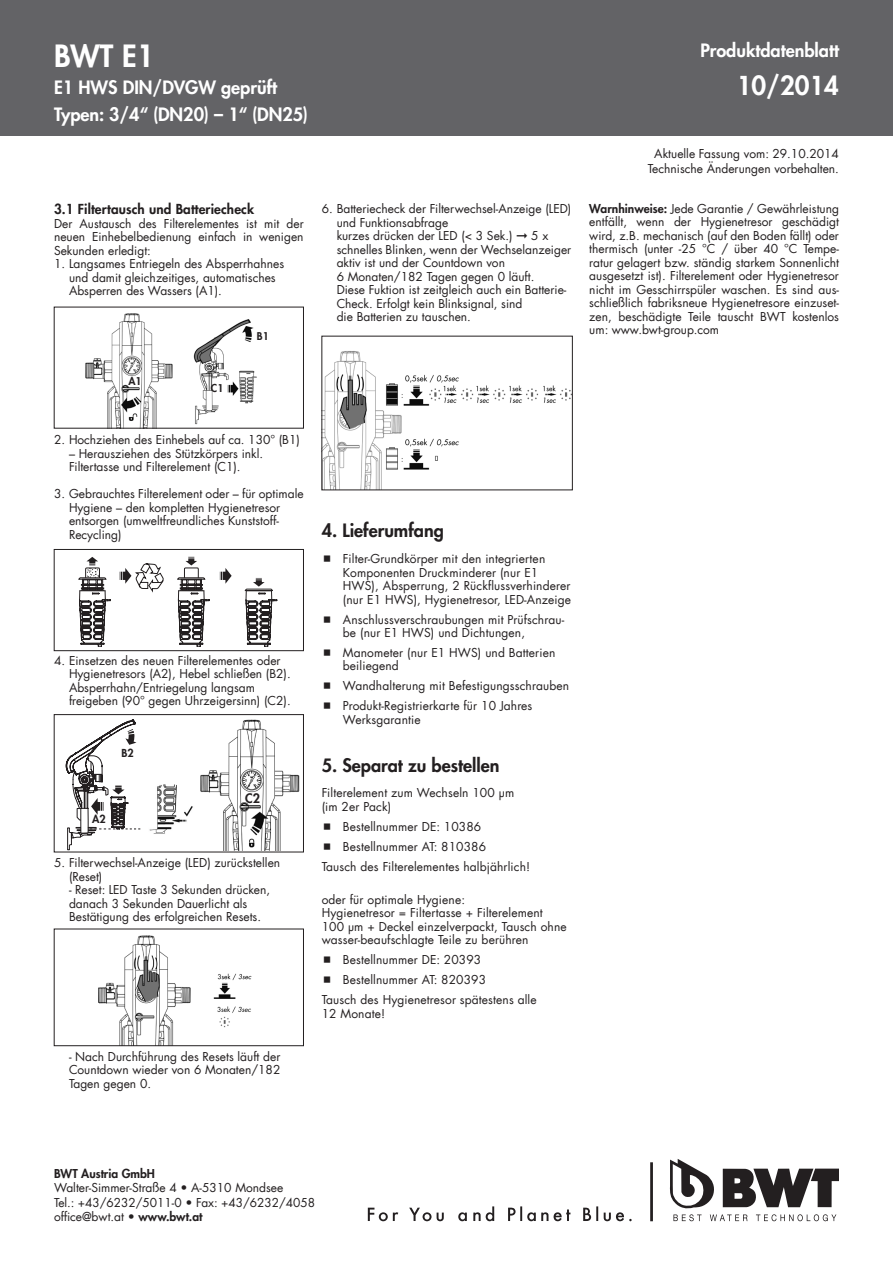
<style>
.page{position:relative;width:893px;height:1263px;background:#fff}
.page>*{position:absolute;margin:0;border:0;box-sizing:border-box;transform-origin:0 0}
.t1{font:800 30px "Futura Com";color:#fff}
.t2{font:800 25.5px "Futura Com";color:#fff}
.t3{font:800 18px/27px "Futura Com";color:#fff}
.Headline{font:800 18px "Futura Com";color:#231f20}
.Copy_Headline_kl{font:800 13.5px "Futura Com";letter-spacing:.01em;color:#231f20}
.Aufzählung{font:800 12.6px "Futura Com";color:#231f20}
.Copy{font:12px/13.5px "Futura Com";color:#231f20}
.Aufzählung-2{font:12px/13.5px "Futura Com";letter-spacing:.01em;color:#231f20}
.Copy_Headline_kl-2{font:12px/13.5px "Futura Com";color:#231f20;text-align:justify}
.t4{font:800 12px "Futura Com";color:#231f20}
.t5{font:800 10.8px "Futura Com";color:#231f20}
.Aufzählung-3{font:800 10.5px "Futura Com";color:#231f20}
.s1{font-weight:800}
</style>
<div class="page">
<div style="left:0;top:0;width:893px;height:136px;background:#636366"></div>
<svg style="left:670px;top:1159px;width:169px;height:62px"></svg>
<hr style="left:650px;top:1162px;width:3px;height:59px;background:#231f20">
<svg style="left:368px;top:1206px;width:264px;height:15px"></svg>
<img style="left:85px;top:313px;width:172px;height:113px">
<div style="left:54px;top:549px;width:250px;height:102px;border:1px solid #231f20"></div>
<img style="left:98px;top:935px;width:154px;height:109px">
<div style="left:54px;top:929px;width:250px;height:117px;border:1px solid #231f20"></div>
<img style="left:324px;top:351px;width:247px;height:137px">
<svg style="left:120px;top:564px;width:44px;height:28px"></svg>
<svg style="left:220px;top:568px;width:12px;height:16px"></svg>
<svg style="left:79px;top:557px;width:32px;height:90px"></svg>
<svg style="left:177px;top:557px;width:33px;height:90px"></svg>
<svg style="left:245px;top:578px;width:32px;height:69px"></svg>
<div style="left:54px;top:714px;width:250px;height:138px;border:1px solid #231f20"></div>
<img style="left:200px;top:719px;width:100px;height:131px">
<svg style="left:65px;top:719px;width:76px;height:131px"></svg>
<img style="left:149px;top:785px;width:44px;height:49px">
<h1 class="t1" style="left:54px;top:33px;width:102px">BWT E1</h1>
<h3 class="t3" style="left:54px;top:73px;width:256px">E1 HWS DIN/DVGW geprüft<br>Typen: 3/4“ (DN20) – 1“ (DN25)</h3>
<p class="Copy_Headline_kl" style="left:54px;top:199px;width:202px">3.1 Filtertausch und Batteriecheck</p>
<p class="Copy_Headline_kl-2" style="left:54px;top:216px;width:251px">Der Austausch des Filterelementes ist mit der neuen Einhebelbedienung einfach in wenigen Sekunden erledigt:</p>
<p class="Copy_Headline_kl-2" style="left:69px;top:257px;width:217px;text-align:left;text-indent:-15px">1. Langsames Entriegeln des Absperrhahnes und damit gleichzeitiges, automatisches<br>Absperren des Wassers (A1).</p>
<p class="Aufzählung-3" style="left:128px;top:373px;width:15px">A1</p>
<p class="Aufzählung-3" style="left:211px;top:380px;width:14px">C1</p>
<p class="Aufzählung-3" style="left:257px;top:328px;width:13px">B1</p>
<p class="Copy" style="left:54px;top:433px;width:247px">2. Hochziehen des Einhebels auf ca. 130° (B1)</p>
<p class="Copy" style="left:69px;top:446px;width:196px">– Herausziehen des Stützkörpers inkl.<br>Filtertasse und Filterelement (C1).</p>
<p class="Copy" style="left:54px;top:487px;width:251px">3. Gebrauchtes Filterelement oder – für optimale</p>
<p class="Copy" style="left:69px;top:500px;width:213px">Hygiene – den kompletten Hygienetresor entsorgen (umweltfreundliches Kunststoff-</p>
<p class="Copy" style="left:69px;top:527px;width:54px">Recycling)</p>
<p class="Copy" style="left:69px;top:653px;width:223px;text-indent:-15px">4. Einsetzen des neuen Filterelementes oder Hygienetresors (A2), Hebel schließen (B2).<br>Absperrhahn/Entriegelung langsam freigeben (90° gegen Uhrzeigersinn) (C2).</p>
<p class="t5" style="left:121px;top:744px;width:14px">B2</p>
<p class="t5" style="left:92px;top:811px;width:15px">A2</p>
<p class="Aufzählung" style="left:245px;top:788px;width:16px">C2</p>
<p class="Copy" style="left:69px;top:856px;width:213px;text-indent:-15px">5. Filterwechsel-Anzeige (LED) zurückstellen (Reset)</p>
<p class="Copy" style="left:69px;top:883px;width:203px">- Reset: LED Taste 3 Sekunden drücken, danach 3 Sekunden Dauerlicht als<br>Bestätigung des erfolgreichen Resets.</p>
<p class="Copy" style="left:69px;top:1049px;width:213px">- Nach Durchführung des Resets läuft der</p>
<p class="Copy" style="left:69px;top:1063px;width:213px">Countdown wieder von 6 Monaten/182</p>
<p class="Copy" style="left:69px;top:1076px;width:84px">Tagen gegen 0.</p>
<p class="Copy" style="left:337px;top:202px;width:236px;text-indent:-15px">6. Batteriecheck der Filterwechsel-Anzeige (LED) und Funktionsabfrage</p>
<p class="Copy" style="left:337px;top:229px;width:236px">kurzes drücken der LED (&lt; 3 Sek.) ➞ 5 x schnelles Blinken, wenn der Wechselanzeiger aktiv ist und der Countdown von</p>
<p class="Copy" style="left:337px;top:269px;width:231px">6 Monaten/182 Tagen gegen 0 läuft.<br>Diese Fuktion ist zeitgleich auch ein Batterie-<br>Check. Erfolgt kein Blinksignal, sind</p>
<p class="Copy" style="left:337px;top:310px;width:136px">die Batterien zu tauschen.</p>
<p class="Headline" style="left:322px;top:517px;width:124px">4. Lieferumfang</p>
<p class="Copy" style="left:343px;top:552px;width:230px">Filter-Grundkörper mit den integrierten Komponenten Druckminderer (nur E1<br>HWS), Absperrung, 2 Rückflussverhinderer (nur E1 HWS), Hygienetresor, LED-Anzeige</p>
<p class="Copy" style="left:343px;top:612px;width:223px">Anschlussverschraubungen mit Prüfschrau&shy;be (nur E1 HWS) und Dichtungen,</p>
<p class="Copy" style="left:343px;top:646px;width:214px">Manometer (nur E1 HWS) und Batterien beiliegend</p>
<p class="Copy" style="left:343px;top:679px;width:228px">Wandhalterung mit Befestigungsschrauben</p>
<p class="Copy" style="left:343px;top:699px;width:191px">Produkt-Registrierkarte für 10 Jahres<br>Werksgarantie</p>
<p class="Headline" style="left:322px;top:751px;width:179px">5. Separat zu bestellen</p>
<p class="Aufzählung-2" style="left:322px;top:786px;width:194px">Filterelement zum Wechseln 100 µm (im 2er Pack)</p>
<p class="Copy" style="left:343px;top:819px;width:140px">Bestellnummer DE: 10386</p>
<p class="Copy" style="left:343px;top:839px;width:145px">Bestellnummer AT: 810386</p>
<p class="Aufzählung-2" style="left:322px;top:859px;width:210px">Tausch des Filterelementes halbjährlich!</p>
<p class="Aufzählung-2" style="left:322px;top:893px;width:247px">oder für optimale Hygiene:<br>Hygienetresor = Filtertasse + Filterelement 100 µm + Deckel einzelverpackt, Tausch ohne wasser-beaufschlagte Teile zu berühren</p>
<p class="Copy" style="left:343px;top:953px;width:140px">Bestellnummer DE: 20393</p>
<p class="Copy" style="left:343px;top:973px;width:145px">Bestellnummer AT: 820393</p>
<p class="Aufzählung-2" style="left:322px;top:993px;width:217px">Tausch des Hygienetresor spätestens alle<br>12 Monate!</p>
<h3 class="t3" style="left:701px;top:37px;width:140px">Produktdatenblatt</h3>
<h2 class="t2" style="left:737px;top:66px;width:104px">10/2014</h2>
<p class="Copy" style="left:648px;top:146px;width:193px;line-height:15px;text-align:center">Aktuelle Fassung vom: 29.10.2014<br>Technische Änderungen vorbehalten.</p>
<p class="Copy" style="left:589px;top:202px;width:251px;text-align:justify"><span class="s1">Warnhinweise:</span> Jede Garantie / Gewährleistung entfällt, wenn der Hygienetresor geschädigt wird, z.B. mechanisch (auf den Boden fällt) oder thermisch (unter -25 °C / über 40 °C Tempe&shy;ratur gelagert bzw. ständig starkem Sonnenlicht ausgesetzt ist). Filterelement oder Hygienetresor nicht im Gesschirrspüler waschen. Es sind aus&shy;schließlich fabriksneue Hygienetresore einzuset&shy;zen, beschädigte Teile tauscht BWT kostenlos um: www.bwt-group.com</p>
<p class="t4" style="left:54px;top:1164px;width:103px">BWT Austria GmbH</p>
<p class="Copy" style="left:54px;top:1180px;width:263px;line-height:14.4px">Walter-Simmer-Straße 4 • A-5310 Mondsee<br>Tel.: +43/6232/5011-0 • Fax: +43/6232/4058 office@bwt.at • <span class="s1">www.bwt.at</span></p>
</div>
